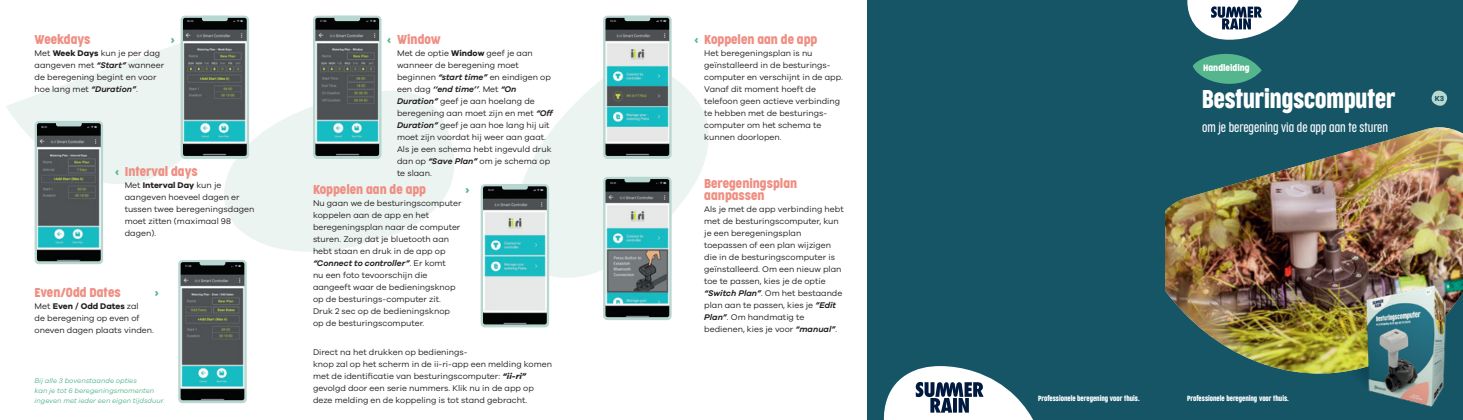
<style>
.page{position:relative;width:1463px;height:420px;background:#fff}
.page>*{position:absolute;margin:0;border:0;box-sizing:border-box;transform-origin:0 0}
.t1{font:24px "Cocogoose Compressed";color:#fff}
.t2{font:12px/12px "Cocogoose Condensed";color:#ef8f83}
.t3{font:300 12px "Cocogoose Compressed";color:#fff}
.t4{font:12px "Cocogoose Condensed";color:#55b58c}
.t5{font:8.5px/12px "Galano Grotesque";color:#231f20}
.t6{font:8.5px "Cocogoose Condensed";color:#fff}
.t7{font:700 7.4px "Galano Grotesque";color:#155566}
.t8{font:italic 7px/10px "Galano Grotesque";color:#55b58c}
.t9{font:7px "Cocogoose Compressed";color:#fff}
.s1{font-weight:700}
.s2{font-weight:600;font-style:italic}
.s3{font-weight:700;font-style:italic}
</style>
<div class="page">
<svg style="left:224px;top:88px;width:230px;height:164px;fill:#ecf4f2"></svg>
<svg style="left:522px;top:64px;width:187px;height:216px;fill:#ecf4f2"></svg>
<div style="left:1165px;top:0;width:298px;height:420px;background:#155566"></div>
<img style="left:1165px;top:127px;width:298px;height:247px">
<img style="left:1348px;top:276px;width:115px;height:131px">
<svg style="left:1431px;top:91px;width:16px;height:15px"></svg>
<svg style="left:1187px;top:0;width:112px;height:84px"></svg>
<svg style="left:6px;top:34px;width:177px;height:160px;fill:#ecf4f2"></svg>
<div style="left:35px;top:121px;width:68px;height:143px;background:#b8d7d0;border-radius:4px"></div>
<img style="left:37px;top:123px;width:64px;height:138px">
<svg style="left:56px;top:123px;width:26px;height:3px"></svg>
<svg style="left:178px;top:260px;width:69px;height:143px"></svg>
<img style="left:181px;top:262px;width:63px;height:138px">
<svg style="left:200px;top:260px;width:25px;height:5px"></svg>
<div style="left:481px;top:184px;width:68px;height:143px;background:#b8d7d0;border-radius:4px"></div>
<img style="left:483px;top:186px;width:64px;height:138px">
<svg style="left:502px;top:186px;width:26px;height:3px"></svg>
<svg style="left:603px;top:16px;width:68px;height:143px"></svg>
<img style="left:605px;top:18px;width:64px;height:138px">
<svg style="left:624px;top:16px;width:26px;height:5px"></svg>
<svg style="left:603px;top:177px;width:68px;height:143px"></svg>
<img style="left:605px;top:179px;width:64px;height:138px">
<svg style="left:624px;top:177px;width:26px;height:5px"></svg>
<div style="left:181px;top:16px;width:68px;height:143px;background:#b8d7d0;border-radius:4px"></div>
<img style="left:183px;top:18px;width:64px;height:138px">
<svg style="left:202px;top:18px;width:26px;height:3px"></svg>
<div style="left:313px;top:16px;width:68px;height:143px;background:#b8d7d0;border-radius:4px"></div>
<img style="left:315px;top:18px;width:64px;height:138px">
<svg style="left:334px;top:17px;width:26px;height:4px"></svg>
<div style="left:867px;top:0;width:298px;height:420px;background:#155566"></div>
<svg style="left:883px;top:366px;width:150px;height:54px"></svg>
<svg style="left:171px;top:38px;width:4px;height:5px"></svg>
<h2 class="t2" style="left:35px;top:34px;width:57px">Weekdays</h2>
<p class="t5" style="left:35px;top:47px;width:131px">Met <span class="s1">Week Days</span> kun je per dag aangeven met <span class="s2">“Start”</span> wanneer de beregening begint en voor hoe lang met <span class="s2">“Duration”</span>.</p>
<h2 class="t2" style="left:125px;top:165px;width:74px">Interval days</h2>
<p class="t5" style="left:125px;top:178px;width:131px">Met <span class="s1">Interval Day</span> kun je aangeven hoeveel dagen er tussen twee beregeningsdagen moet zitten (maximaal 98 dagen).</p>
<h2 class="t4" style="left:115px;top:163px;width:5px">&lt;</h2>
<h2 class="t2" style="left:35px;top:286px;width:87px">Even/Odd Dates</h2>
<p class="t5" style="left:35px;top:300px;width:121px">Met <span class="s1">Even / Odd Dates</span> zal<br>de beregening op even of oneven dagen plaats vinden.</p>
<p class="t8" style="left:35px;top:375px;width:132px">Bij alle 3 bovenstaande opties<br>kan je tot 6 beregeningsmomenten ingeven met ieder een eigen tijdsduur.</p>
<h2 class="t2" style="left:397px;top:34px;width:45px">Window</h2>
<p class="t5" style="left:397px;top:47px;width:157px">Met de optie <span class="s1">Window</span> geef je aan wanneer de beregening moet beginnen <span class="s2">“start time”</span> en eindigen op een dag <span class="s2">‘‘end time’’</span>. Met <span class="s2">“On<br>Duration”</span> geef je aan hoelang de beregening aan moet zijn en met <span class="s2">“Off<br>Duration”</span> geef je aan hoe lang hij uit moet zijn voordat hij weer aan gaat.<br>Als je een schema hebt ingevuld druk dan op <span class="s2">“Save Plan”</span> om je schema op te slaan.</p>
<h2 class="t2" style="left:313px;top:183px;width:115px">Koppelen aan de app</h2>
<p class="t5" style="left:313px;top:197px;width:150px">Nu gaan we de besturingscomputer koppelen aan de app en het beregeningsplan naar de computer sturen. Zorg dat je bluetooth aan hebt staan en druk in de app op <span class="s2">“Connect to controller”</span>. Er komt<br>nu een foto tevoorschijn die aangeeft waar de bedieningsknop op de besturings-computer zit.<br>Druk 2 sec op de bedieningsknop op de besturingscomputer.</p>
<p class="t5" style="left:313px;top:346px;width:241px">Direct na het drukken op bedienings-<br>knop zal op het scherm in de ii-ri-app een melding komen met de identificatie van besturingscomputer: <span class="s3">“ii-ri” </span>gevolgd door een serie nummers. Klik nu in de app op deze melding en de koppeling is tot stand gebracht.</p>
<h2 class="t2" style="left:704px;top:34px;width:115px">Koppelen aan de app</h2>
<p class="t5" style="left:704px;top:47px;width:140px">Het beregeningsplan is nu geïnstalleerd in de besturings&shy;computer en verschijnt in de app.<br>Vanaf dit moment hoeft de telefoon geen actieve verbinding te hebben met de besturings&shy;computer om het schema te kunnen doorlopen.</p>
<h2 class="t2" style="left:704px;top:178px;width:94px">Beregeningsplan aanpassen</h2>
<p class="t5" style="left:704px;top:203px;width:141px">Als je met de app verbinding hebt met de besturingscomputer, kun je een beregeningsplan toepassen of een plan wijzigen die in de besturingscomputer is geïnstalleerd. Om een nieuw plan toe te passen, kies je de optie <span class="s2">“Switch Plan”</span>. Om het bestaande plan aan te passen, kies je <span class="s2">”Edit<br>Plan”</span>. Om handmatig te bedienen, kies je voor <span class="s2">“manual”</span>.</p>
<h2 class="t4" style="left:387px;top:31px;width:5px">&lt;</h2>
<h2 class="t4" style="left:694px;top:31px;width:5px">&lt;</h2>
<p class="t6" style="left:1203px;top:62px;width:48px">Handleiding</p>
<h1 class="t1" style="left:1202px;top:83px;width:195px">Besturingscomputer</h1>
<h2 class="t3" style="left:1202px;top:120px;width:187px">om je beregening via de app aan te sturen</h2>
<p class="t7" style="left:1434px;top:94px;width:11px">K3</p>
<p class="t9" style="left:1038px;top:393px;width:103px">Professionele beregening voor thuis.</p>
<p class="t9" style="left:1187px;top:393px;width:103px">Professionele beregening voor thuis.</p>
</div>
